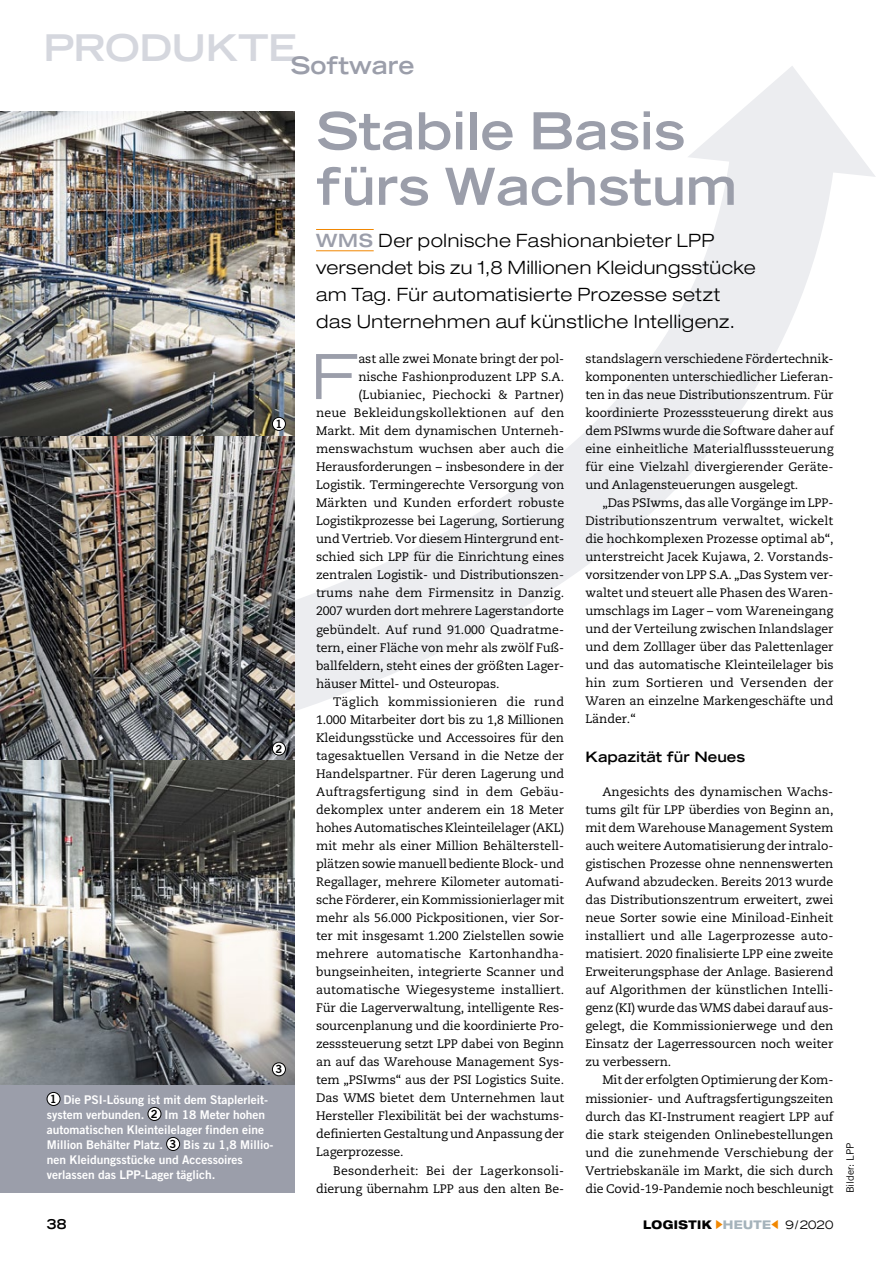
<style>
.page{position:relative;width:893px;height:1263px;background:#fff}
.page>*{position:absolute;margin:0;border:0;box-sizing:border-box;transform-origin:0 0}
.t1{font:expanded 61.95px "Trade Gothic LT Std";color:#9b9eaa}
.t2{font:700 expanded 51px/55.5px "Trade Gothic LT Std";color:#9b9eaa}
.t3{font:700 expanded 36.75px "Trade Gothic LT Std";letter-spacing:-.015em;color:#d5d7de}
.t4{font:700 expanded 24px "Trade Gothic LT Std";color:#9b9eaa}
.t5{font:300 expanded 18.45px/27px "Helvetica Neue LT Std";letter-spacing:.03em;color:#000}
.t6{font:700 expanded 14.25px "Trade Gothic LT Std";color:#000}
.t7{font:700 expanded 13.5px "Trade Gothic LT Std";color:#000}
.t8{font:12.3px/18px "Caecilia LT Std";letter-spacing:-.005em;color:#000;text-align:justify}
.t9{font:12.3px "Caecilia LT Std";letter-spacing:.015em;color:#000}
.t10{font:12.3px "Caecilia LT Std";letter-spacing:.02em;color:#000}
.t11{font:12px/15px "Trade Gothic LT Std Bd 2";color:#fff}
.t12{font:800 expanded 12px "Helvetica Neue LT Std";letter-spacing:.035em;color:#000;scale:.9 1}
.t13{font:11.25px "Trade Gothic LT Std Bd 2";color:#000}
.t14{font:10.2px "Trade Gothic LT Std";color:#000}
.s1{font-size:11.25px;color:#000}
.s2{font-weight:500;color:#9b9eaa}
.s3{color:#f18700}
.s4{color:#a5b3bb}
.s5{font-family:"Trade Gothic LT Std";font-weight:400;font-size:11.55px}
</style>
<div class="page">
<svg style="left:0;top:111px;width:832px;height:600px"></svg>
<svg style="left:687px;top:66px;width:189px;height:111px"></svg>
<img style="left:0;top:436px;width:295px;height:324px">
<div style="left:0;top:981px;width:295px;height:212px;background:#9b9eaa"></div>
<hr style="left:316px;top:250px;width:58px;height:1px;background:#f18700">
<hr style="left:316px;top:229px;width:58px;height:1px;background:#f18700">
<img style="left:0;top:112px;width:295px;height:324px">
<img style="left:0;top:760px;width:295px;height:324px">
<div style="left:272px;top:417px;width:13px;height:13px;background:#fff;border-radius:50%"></div>
<div style="left:272px;top:417px;width:14px;height:14px;border:1px solid #000;border-radius:50%"></div>
<div style="left:272px;top:742px;width:13px;height:13px;background:#fff;border-radius:50%"></div>
<div style="left:272px;top:742px;width:14px;height:13px;border:1px solid #000;border-radius:50%"></div>
<div style="left:272px;top:1063px;width:13px;height:13px;background:#fff;border-radius:50%"></div>
<div style="left:272px;top:1062px;width:14px;height:14px;border:1px solid #000;border-radius:50%"></div>
<div style="left:47px;top:1092px;width:13px;height:13px;background:#fff;border-radius:50%"></div>
<div style="left:47px;top:1092px;width:13px;height:14px;border:1px solid #000;border-radius:50%"></div>
<div style="left:148px;top:1107px;width:13px;height:13px;background:#fff;border-radius:50%"></div>
<div style="left:148px;top:1107px;width:13px;height:14px;border:1px solid #000;border-radius:50%"></div>
<div style="left:167px;top:1137px;width:13px;height:13px;background:#fff;border-radius:50%"></div>
<div style="left:166px;top:1137px;width:14px;height:14px;border:1px solid #000;border-radius:50%"></div>
<h3 class="t3" style="left:43px;top:24px;width:255px">Produkte</h3>
<h3 class="t4" style="left:291px;top:49px;width:125px">Software</h3>
<p class="t13" style="left:275px;top:417px;width:8px">1</p>
<p class="t13" style="left:275px;top:741px;width:8px">2</p>
<p class="t13" style="left:275px;top:1062px;width:8px">3</p>
<p class="t11" style="left:47px;top:1091px;width:228px"><span class="s1">1</span> Die PSI-Lösung ist mit dem Staplerleit&shy;system verbunden. <span class="s1">2</span> Im 18 Meter hohen automatischen Kleinteilelager finden eine Million Behälter Platz. <span class="s1">3</span> Bis zu 1,8 Millio&shy;nen Kleidungsstücke und Accessoires verlassen das LPP-Lager täglich.</p>
<h2 class="t2" style="left:316px;top:102px;width:422px">Stabile Basis fürs Wachstum</h2>
<h3 class="t5" style="left:316px;top:226px;width:441px"><span class="s2">WMS</span> Der polnische Fashionanbieter LPP versendet bis zu 1,8 Millionen Kleidungsstücke am Tag. Für automatisierte Prozesse setzt das Unternehmen auf künstliche Intelligenz.</h3>
<h1 class="t1" style="left:310px;top:336px;width:50px">F</h1>
<p class="t8" style="left:358px;top:350px;width:207px">ast alle zwei Monate bringt der pol-</p>
<p class="t8" style="left:585px;top:350px;width:250px">standslagern verschiedene Fördertechnik&shy;komponenten unterschiedlicher Lieferan&shy;ten in das neue Distributionszentrum. Für koordinierte Prozesssteuerung direkt aus dem PSIwms wurde die Software daher auf eine einheitliche Materialflusssteuerung für eine Vielzahl divergierender Geräte&shy;und Anlagensteuerungen ausgelegt.</p>
<p class="t8" style="left:585px;top:494px;width:250px;text-indent:17px">„Das PSIwms, das alle Vorgänge im LPP-Distributionszentrum verwaltet, wickelt die hochkomplexen Prozesse optimal ab“, unterstreicht Jacek Kujawa, 2. Vorstands&shy;vorsitzender von LPP S.A. „Das System ver&shy;waltet und steuert alle Phasen des Waren&shy;umschlags im Lager – vom Wareneingang und der Verteilung zwischen Inlandslager und dem Zolllager über das Palettenlager und das automatische Kleinteilelager bis hin zum Sortieren und Versenden der Waren an einzelne Markengeschäfte und Länder.“</p>
<p class="t6" style="left:585px;top:748px;width:161px">Kapazität für Neues</p>
<p class="t8" style="left:585px;top:783px;width:250px;text-indent:17px">Angesichts des dynamischen Wachs&shy;tums gilt für LPP überdies von Beginn an, mit dem Warehouse Management System auch weitere Automatisierung der intralo&shy;gistischen Prozesse ohne nennenswerten Aufwand abzudecken. Bereits 2013 wurde das Distributionszentrum erweitert, zwei neue Sorter sowie eine Miniload-Einheit installiert und alle Lagerprozesse auto&shy;matisiert. 2020 finalisierte LPP eine zweite Erweiterungsphase der Anlage. Basierend auf Algorithmen der künstlichen Intelli&shy;genz (KI) wurde das WMS dabei darauf aus&shy;gelegt, die Kommissionierwege und den Einsatz der Lagerressourcen noch weiter zu verbessern.</p>
<p class="t8" style="left:585px;top:1071px;width:250px;text-indent:17px">Mit der erfolgten Optimierung der Kom&shy;missionier- und Auftragsfertigungszeiten durch das KI-Instrument reagiert LPP auf die stark steigenden Onlinebestellungen und die zunehmende Verschiebung der Vertriebskanäle im Markt, die sich durch die Covid-19-Pandemie noch beschleunigt</p>
<p class="t8" style="left:358px;top:368px;width:207px">nische Fashionproduzent LPP S.A.</p>
<p class="t8" style="left:358px;top:386px;width:207px">(Lubianiec, Piechocki &amp; Partner)</p>
<p class="t9" style="left:316px;top:406px;width:250px">neue Bekleidungskollektionen auf den</p>
<p class="t8" style="left:316px;top:422px;width:250px">Markt. Mit dem dynamischen Unterneh-</p>
<p class="t8" style="left:316px;top:440px;width:250px">menswachstum wuchsen aber auch die</p>
<p class="t8" style="left:316px;top:458px;width:250px">Herausforderungen – insbesondere in der</p>
<p class="t8" style="left:316px;top:476px;width:250px">Logistik. Termingerechte Versorgung von</p>
<p class="t8" style="left:316px;top:494px;width:250px">Märkten und Kunden erfordert robuste</p>
<p class="t8" style="left:316px;top:512px;width:250px">Logistikprozesse bei Lagerung, Sortierung</p>
<p class="t8" style="left:316px;top:530px;width:250px">und Vertrieb. Vor diesem Hintergrund ent-</p>
<p class="t8" style="left:316px;top:548px;width:250px">schied sich LPP für die Einrichtung eines</p>
<p class="t8" style="left:316px;top:566px;width:248px">zentralen Logistik- und Distributionszen-</p>
<p class="t8" style="left:316px;top:584px;width:250px">trums nahe dem Firmensitz in Danzig.</p>
<p class="t8" style="left:316px;top:602px;width:250px">2007 wurden dort mehrere Lagerstandorte</p>
<p class="t8" style="left:316px;top:620px;width:249px">gebündelt. Auf rund 91.000 Quadratme-</p>
<p class="t8" style="left:316px;top:638px;width:250px">tern, einer Fläche von mehr als zwölf Fuß-</p>
<p class="t8" style="left:316px;top:656px;width:250px">ballfeldern, steht eines der größten Lager-</p>
<p class="t8" style="left:316px;top:674px;width:185px">häuser Mittel- und Osteuropas.</p>
<p class="t10" style="left:333px;top:694px;width:233px">Täglich kommissionieren die rund</p>
<p class="t8" style="left:316px;top:711px;width:250px">1.000 Mitarbeiter dort bis zu 1,8 Millionen</p>
<p class="t8" style="left:316px;top:729px;width:250px">Kleidungsstücke und Accessoires für den</p>
<p class="t8" style="left:316px;top:747px;width:250px">tagesaktuellen Versand in die Netze der</p>
<p class="t8" style="left:316px;top:765px;width:250px">Handelspartner. Für deren Lagerung und</p>
<p class="t9" style="left:316px;top:784px;width:249px">Auftragsfertigung sind in dem Gebäu-</p>
<p class="t8" style="left:316px;top:801px;width:250px">dekomplex unter anderem ein 18 Meter</p>
<p class="t8" style="left:316px;top:819px;width:250px">hohes Automatisches Kleinteilelager (AKL)</p>
<p class="t8" style="left:316px;top:837px;width:250px">mit mehr als einer Million Behälterstell-</p>
<p class="t8" style="left:316px;top:855px;width:250px">plätzen sowie manuell bediente Block- und</p>
<p class="t8" style="left:316px;top:873px;width:250px">Regallager, mehrere Kilometer automati-</p>
<p class="t8" style="left:316px;top:891px;width:250px">sche Förderer, ein Kommissionierlager mit</p>
<p class="t8" style="left:316px;top:909px;width:250px">mehr als 56.000 Pickpositionen, vier Sor-</p>
<p class="t8" style="left:316px;top:927px;width:249px">ter mit insgesamt 1.200 Zielstellen sowie</p>
<p class="t9" style="left:316px;top:947px;width:250px">mehrere automatische Kartonhandha-</p>
<p class="t8" style="left:316px;top:963px;width:250px">bungseinheiten, integrierte Scanner und</p>
<p class="t8" style="left:316px;top:981px;width:250px">automatische Wiegesysteme installiert.</p>
<p class="t8" style="left:316px;top:999px;width:250px">Für die Lagerverwaltung, intelligente Res-</p>
<p class="t8" style="left:316px;top:1017px;width:250px">sourcenplanung und die koordinierte Pro-</p>
<p class="t8" style="left:316px;top:1035px;width:250px">zesssteuerung setzt LPP dabei von Beginn</p>
<p class="t8" style="left:316px;top:1053px;width:249px">an auf das Warehouse Management Sys-</p>
<p class="t8" style="left:316px;top:1071px;width:250px">tem „PSIwms“ aus der PSI Logistics Suite.</p>
<p class="t8" style="left:316px;top:1089px;width:250px">Das WMS bietet dem Unternehmen laut</p>
<p class="t8" style="left:316px;top:1107px;width:250px">Hersteller Flexibilität bei der wachstums-</p>
<p class="t8" style="left:316px;top:1125px;width:249px">definierten Gestaltung und Anpassung der</p>
<p class="t8" style="left:316px;top:1143px;width:89px">Lagerprozesse.</p>
<p class="t9" style="left:333px;top:1163px;width:233px">Besonderheit: Bei der Lagerkonsoli-</p>
<p class="t8" style="left:316px;top:1179px;width:250px">dierung übernahm LPP aus den alten Be-</p>
<p class="t7" style="left:47px;top:1215px;width:21px">38</p>
<p class="t12" style="left:643px;top:1217px;width:213px">LOGISTIK <span class="s3">▶</span><span class="s4">HEUTE</span><span class="s3">◀</span> <span class="s5">9/2020</span></p>
<p class="t14" style="left:844px;top:1193px;width:52px;rotate:-90deg">Bilder: LPP</p>
</div>
